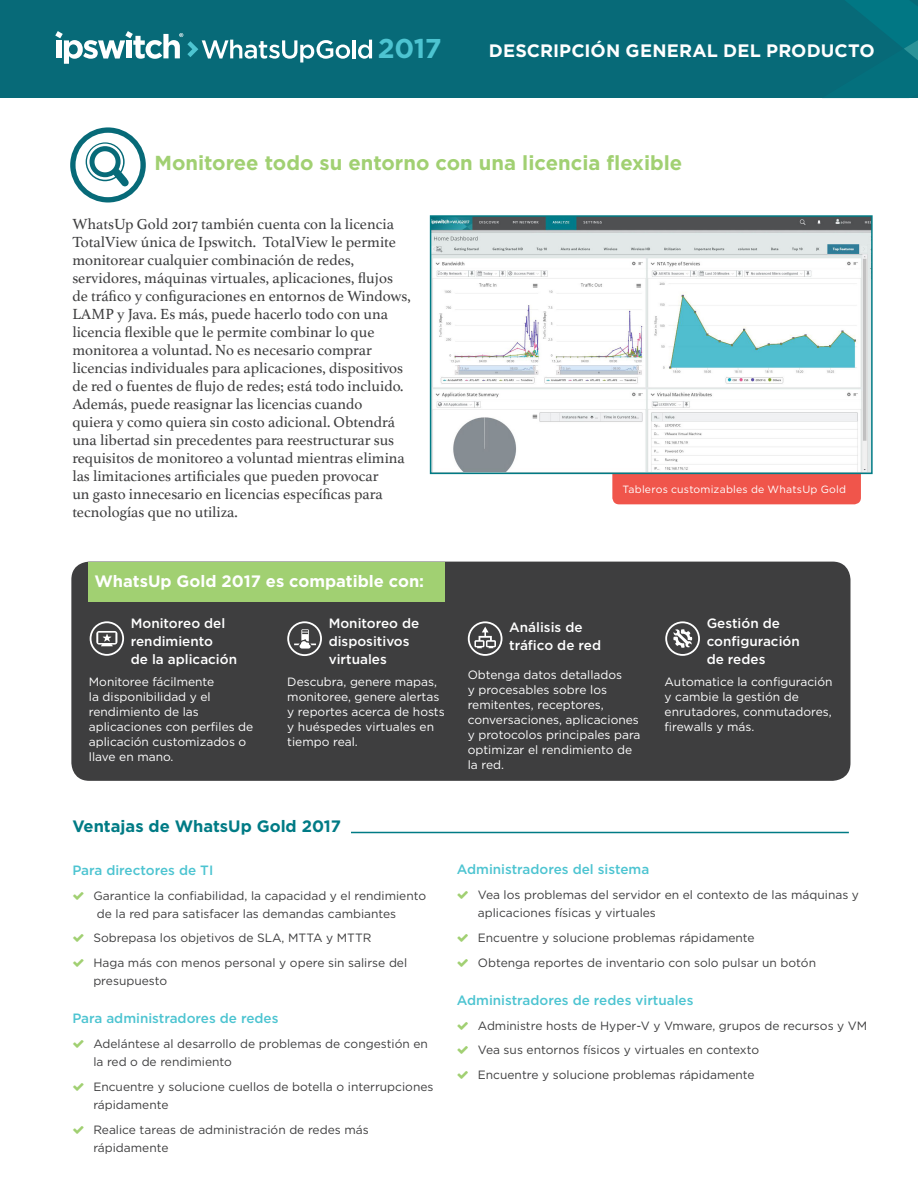
<style>
.page{position:relative;width:918px;height:1188px;background:#fff}
.page>*{position:absolute;margin:0;border:0;box-sizing:border-box;transform-origin:0 0}
.t1{font:700 27.15px "Gotham";color:#4dc4d1}
.Body{font:700 20.25px "Gotham";color:#a1d072}
.t2{font:700 18px "Gotham";letter-spacing:.005em;color:#fff}
.Body-2{font:700 16.5px "Gotham";color:#fff}
.Body-3{font:700 16.5px "Gotham";color:#007b85}
.Body-4{font:15.3px/18px "Athelas";color:#3e3e3f}
.Body-5{font:500 13.5px/18px "Gotham";color:#fff}
.Body-6{font:500 13.5px "Gotham";color:#4dc4d1}
.Body-7{font:12px/18px "Gotham";color:#3e3e3f}
.Body-8{font:12px/15px "Gotham";color:#fff}
.t3{font:10.5px "Gotham";letter-spacing:.02em;color:#fff}
</style>
<div class="page">
<div style="left:0;top:0;width:918px;height:98px;background:#076a78"></div>
<svg style="left:846px;top:0;width:72px;height:60px"></svg>
<hr style="left:353px;top:40px;width:3px;height:18px;background:#fff">
<svg style="left:358px;top:40px;width:14px;height:19px"></svg>
<svg style="left:55px;top:31px;width:295px;height:33px"></svg>
<div style="left:612px;top:457px;width:249px;height:47px;background:#f0554b;border-radius:7px"></div>
<div style="left:71px;top:562px;width:780px;height:219px;background:#3e3e3f;border-radius:18px"></div>
<div style="left:88px;top:562px;width:357px;height:40px;background:#a1d072"></div>
<img style="left:433px;top:218px;width:437px;height:253px">
<div style="left:430px;top:215px;width:443px;height:259px;border:2px solid #007b85"></div>
<svg style="left:70px;top:127px;width:76px;height:76px"></svg>
<hr style="left:351px;top:832px;width:498px;height:1px;background:#007b85">
<svg style="left:287px;top:621px;width:35px;height:35px"></svg>
<svg style="left:468px;top:621px;width:35px;height:35px"></svg>
<svg style="left:665px;top:621px;width:35px;height:35px"></svg>
<svg style="left:90px;top:621px;width:34px;height:35px"></svg>
<h1 class="t1" style="left:378px;top:30px;width:66px">2017</h1>
<p class="t2" style="left:489px;top:39px;width:387px">DESCRIPCIÓN GENERAL DEL PRODUCTO</p>
<p class="Body" style="left:154px;top:149px;width:529px">Monitoree todo su entorno con una licencia flexible</p>
<p class="Body-4" style="left:72px;top:214px;width:340px">WhatsUp Gold 2017 también cuenta con la licencia TotalView única de Ipswitch. TotalView le permite monitorear cualquier combinación de redes, servidores, máquinas virtuales, aplicaciones, flujos de tráfico y configuraciones en entornos de Windows, LAMP y Java. Es más, puede hacerlo todo con una licencia flexible que le permite combinar lo que monitorea a voluntad. No es necesario comprar licencias individuales para aplicaciones, dispositivos de red o fuentes de flujo de redes; está todo incluido.<br>Además, puede reasignar las licencias cuando<br>quiera y como quiera sin costo adicional. Obtendrá una libertad sin precedentes para reestructurar sus requisitos de monitoreo a voluntad mientras elimina las limitaciones artificiales que pueden provocar<br>un gasto innecesario en licencias específicas para tecnologías que no utiliza.</p>
<p class="t3" style="left:622px;top:483px;width:225px">Tableros customizables de WhatsUp Gold</p>
<p class="Body-2" style="left:95px;top:570px;width:331px">WhatsUp Gold 2017 es compatible con:</p>
<p class="Body-5" style="left:131px;top:614px;width:108px">Monitoreo del rendimiento<br>de la aplicación</p>
<p class="Body-8" style="left:89px;top:674px;width:166px">Monitoree fácilmente<br>la disponibilidad y el rendimiento de las aplicaciones con perfiles de aplicación customizados o llave en mano.</p>
<p class="Body-5" style="left:329px;top:614px;width:92px">Monitoreo de dispositivos virtuales</p>
<p class="Body-8" style="left:287px;top:674px;width:159px">Descubra, genere mapas, monitoree, genere alertas y reportes acerca de hosts y huéspedes virtuales en tiempo real.</p>
<p class="Body-5" style="left:509px;top:619px;width:93px">Análisis de tráfico de red</p>
<p class="Body-8" style="left:468px;top:667px;width:174px">Obtenga datos detallados<br>y procesables sobre los remitentes, receptores, conversaciones, aplicaciones y protocolos principales para optimizar el rendimiento de la red.</p>
<p class="Body-5" style="left:707px;top:614px;width:95px">Gestión de configuración de redes</p>
<p class="Body-8" style="left:665px;top:674px;width:169px">Automatice la configuración y cambie la gestión de enrutadores, conmutadores, firewalls y más.</p>
<p class="Body-3" style="left:72px;top:815px;width:270px">Ventajas de WhatsUp Gold 2017</p>
<p class="Body-6" style="left:72px;top:861px;width:142px">Para directores de TI</p>
<p class="Body-7" style="left:93px;top:886px;width:334px">Garantice la confiabilidad, la capacidad y el rendimiento de la red para satisfacer las demandas cambiantes</p>
<p class="Body-7" style="left:93px;top:929px;width:280px">Sobrepasa los objetivos de SLA, MTTA y MTTR</p>
<p class="Body-7" style="left:93px;top:954px;width:315px">Haga más con menos personal y opere sin salirse del presupuesto</p>
<p class="Body-6" style="left:72px;top:1010px;width:208px">Para administradores de redes</p>
<p class="Body-7" style="left:93px;top:1035px;width:336px">Adelántese al desarrollo de problemas de congestión en la red o de rendimiento</p>
<p class="Body-7" style="left:93px;top:1077px;width:342px">Encuentre y solucione cuellos de botella o interrupciones rápidamente</p>
<p class="Body-7" style="left:93px;top:1120px;width:277px">Realice tareas de administración de redes más rápidamente</p>
<p class="Body-6" style="left:457px;top:861px;width:194px">Administradores del sistema</p>
<p class="Body-7" style="left:478px;top:886px;width:383px">Vea los problemas del servidor en el contexto de las máquinas y aplicaciones físicas y virtuales</p>
<p class="Body-7" style="left:478px;top:928px;width:278px">Encuentre y solucione problemas rápidamente</p>
<p class="Body-7" style="left:478px;top:953px;width:340px">Obtenga reportes de inventario con solo pulsar un botón</p>
<p class="Body-6" style="left:457px;top:991px;width:238px">Administradores de redes virtuales</p>
<p class="Body-7" style="left:478px;top:1016px;width:391px">Administre hosts de Hyper-V y Vmware, grupos de recursos y VM</p>
<p class="Body-7" style="left:478px;top:1041px;width:283px">Vea sus entornos físicos y virtuales en contexto</p>
<p class="Body-7" style="left:478px;top:1066px;width:278px">Encuentre y solucione problemas rápidamente</p>
</div>
